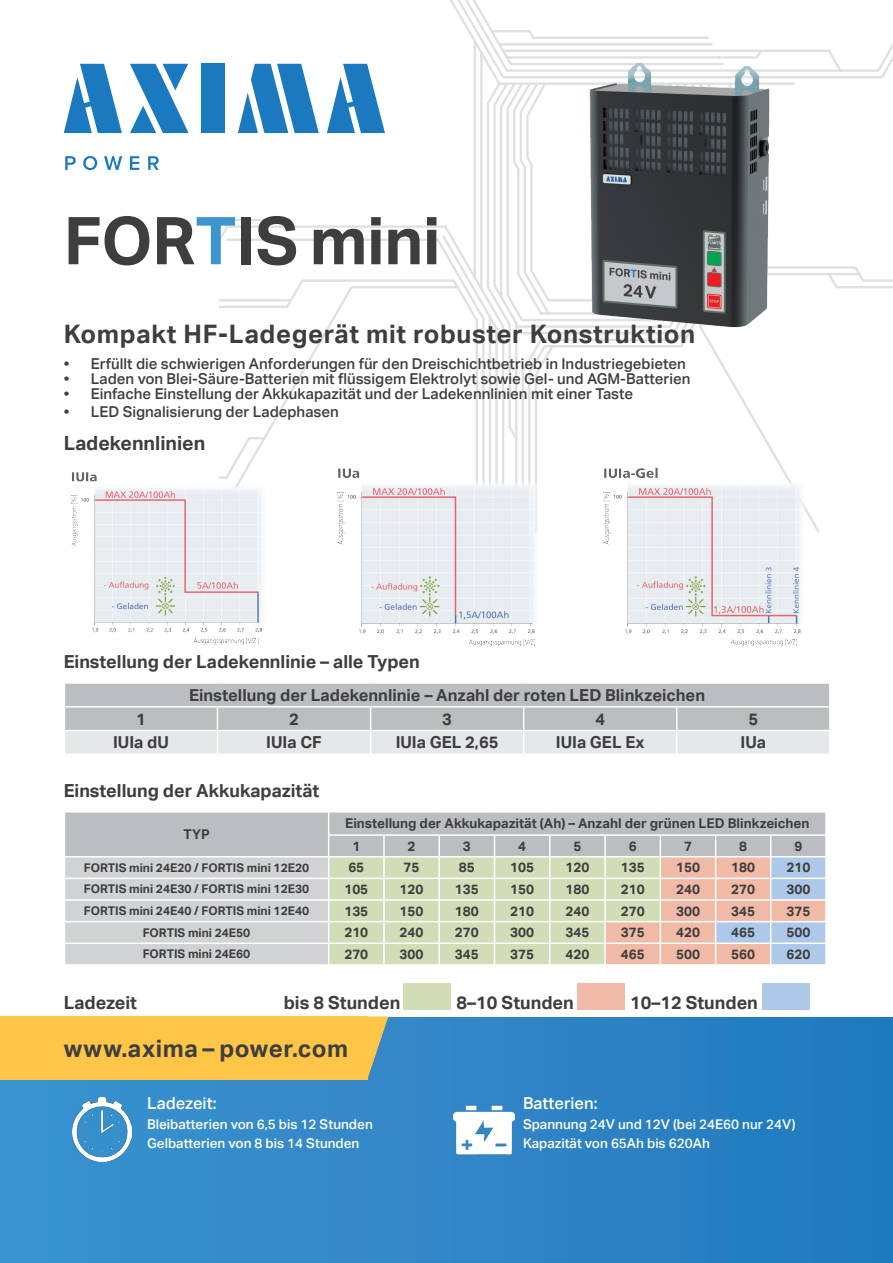
<style>
.page{position:relative;width:893px;height:1263px;background:#fff}
.page>*{position:absolute;margin:0;border:0;box-sizing:border-box;transform-origin:0 0}
.Text{font:700 66px "Aktiv Grotesk";letter-spacing:-.005em;color:#3e3e3f}
.t1{font:700 25.5px "Aktiv Grotesk";letter-spacing:.025em;color:#3e3e3f}
.t2{font:700 24px "Aktiv Grotesk";letter-spacing:.025em;color:#3e3e3f}
.t3{font:700 19.5px "Aktiv Grotesk";color:#3e3e3f}
.Nadpis_2{font:700 18px "Aktiv Grotesk";color:#3e3e3f}
.text{font:700 18px "Aktiv Grotesk";color:#3e3e3f}
.text_tabulka{font:700 16.5px "Aktiv Grotesk";color:#3e3e3f}
.Nadpis_2-2{font:500 16.5px "Aktiv Grotesk";color:#fff}
.t4{font:500 15px "Aktiv Grotesk";color:#3e3e3f}
.text_tabulka-2{font:700 13.5px "Aktiv Grotesk";color:#3e3e3f}
.Nadpis_2-3{font:500 13.5px "Aktiv Grotesk";color:#fff}
.text_tabulka-3{font:700 12px "Aktiv Grotesk";color:#3e3e3f}
.s1{color:#3d94d0}
</style>
<div class="page">
<svg style="left:219px;top:63px;width:600px;height:469px"></svg>
<div style="left:0;top:1017px;width:893px;height:246px;background:linear-gradient(to right,#3d93cf,#2279bf)"></div>
<div style="left:0;top:1016px;width:367px;height:64px;background:#fec547"></div>
<svg style="left:367px;top:1016px;width:21px;height:64px"></svg>
<svg style="left:64px;top:64px;width:58px;height:69px"></svg>
<svg style="left:327px;top:64px;width:58px;height:69px"></svg>
<svg style="left:130px;top:64px;width:59px;height:69px"></svg>
<div style="left:201px;top:64px;width:24px;height:69px;background:#1b79bf"></div>
<svg style="left:238px;top:64px;width:81px;height:69px"></svg>
<svg style="left:65px;top:156px;width:11px;height:14px"></svg>
<svg style="left:83px;top:156px;width:14px;height:14px"></svg>
<svg style="left:104px;top:156px;width:18px;height:14px"></svg>
<svg style="left:130px;top:156px;width:9px;height:14px"></svg>
<svg style="left:148px;top:156px;width:11px;height:14px"></svg>
<img style="left:446px;top:0;width:447px;height:434px">
<img style="left:447px;top:1097px;width:76px;height:64px">
<img style="left:72px;top:1097px;width:60px;height:64px">
<svg style="left:64px;top:683px;width:766px;height:71px;background:#cdced0"></svg>
<hr style="left:829px;top:731px;width:2px;height:23px;background:#fff">
<svg style="left:65px;top:812px;width:761px;height:153px;background:#d0cfc5"></svg>
<hr style="left:716px;top:899px;width:55px;height:2px;background:#fff">
<hr style="left:771px;top:899px;width:56px;height:2px;background:#fff">
<hr style="left:825px;top:901px;width:2px;height:20px;background:#fff">
<hr style="left:660px;top:921px;width:56px;height:1px;background:#fff">
<hr style="left:716px;top:921px;width:55px;height:1px;background:#fff">
<hr style="left:771px;top:921px;width:56px;height:1px;background:#fff">
<hr style="left:661px;top:942px;width:55px;height:2px;background:#fff">
<hr style="left:716px;top:942px;width:55px;height:2px;background:#fff">
<hr style="left:771px;top:942px;width:54px;height:2px;background:#fff">
<div style="left:404px;top:983px;width:47px;height:27px;background:#d0ddb6"></div>
<div style="left:577px;top:983px;width:47px;height:27px;background:#f0baa6"></div>
<div style="left:762px;top:983px;width:47px;height:27px;background:#adc8e8"></div>
<img style="left:71px;top:468px;width:200px;height:177px">
<img style="left:595px;top:463px;width:215px;height:183px">
<img style="left:330px;top:463px;width:215px;height:184px">
<p class="Text" style="left:64px;top:203px;width:378px">FOR<span class="s1">T</span>IS mini</p>
<p class="t1" style="left:64px;top:319px;width:633px">Kompakt HF-Ladegerät mit robuster Konstruktion</p>
<p class="t4" style="left:64px;top:355px;width:624px">• Erfüllt die schwierigen Anforderungen für den Dreischichtbetrieb in Industriegebieten</p>
<p class="t4" style="left:64px;top:370px;width:628px">• Laden von Blei-Säure-Batterien mit flüssigem Elektrolyt sowie Gel- und AGM-Batterien</p>
<p class="t4" style="left:64px;top:385px;width:571px">• Einfache Einstellung der Akkukapazität und der Ladekennlinien mit einer Taste</p>
<p class="t4" style="left:64px;top:403px;width:277px">• LED Signalisierung der Ladephasen</p>
<p class="t3" style="left:64px;top:432px;width:143px">Ladekennlinien</p>
<p class="Nadpis_2" style="left:64px;top:651px;width:358px">Einstellung der Ladekennlinie – alle Typen</p>
<p class="text_tabulka" style="left:189px;top:685px;width:517px">Einstellung der Ladekennlinie – Anzahl der roten LED Blinkzeichen</p>
<p class="text_tabulka" style="left:136px;top:709px;width:11px">1</p>
<p class="text_tabulka" style="left:289px;top:709px;width:11px">2</p>
<p class="text_tabulka" style="left:442px;top:709px;width:11px">3</p>
<p class="text_tabulka" style="left:595px;top:709px;width:11px">4</p>
<p class="text_tabulka" style="left:748px;top:709px;width:11px">5</p>
<p class="text_tabulka" style="left:113px;top:733px;width:57px">IUIa dU</p>
<p class="text_tabulka" style="left:266px;top:733px;width:57px">IUIa CF</p>
<p class="text_tabulka" style="left:396px;top:733px;width:104px">IUIa GEL 2,65</p>
<p class="text_tabulka" style="left:556px;top:733px;width:90px">IUIa GEL Ex</p>
<p class="text_tabulka" style="left:740px;top:733px;width:27px">IUa</p>
<p class="Nadpis_2" style="left:64px;top:780px;width:257px">Einstellung der Akkukapazität</p>
<p class="text_tabulka-2" style="left:183px;top:826px;width:28px">TYP</p>
<p class="text_tabulka-2" style="left:345px;top:816px;width:466px">Einstellung der Akkukapazität (Ah) – Anzahl der grünen LED Blinkzeichen</p>
<p class="text_tabulka-2" style="left:352px;top:838px;width:9px">1</p>
<p class="text_tabulka-2" style="left:408px;top:838px;width:9px">2</p>
<p class="text_tabulka-2" style="left:463px;top:838px;width:9px">3</p>
<p class="text_tabulka-2" style="left:518px;top:838px;width:9px">4</p>
<p class="text_tabulka-2" style="left:573px;top:838px;width:9px">5</p>
<p class="text_tabulka-2" style="left:629px;top:838px;width:9px">6</p>
<p class="text_tabulka-2" style="left:684px;top:838px;width:9px">7</p>
<p class="text_tabulka-2" style="left:739px;top:838px;width:9px">8</p>
<p class="text_tabulka-2" style="left:794px;top:838px;width:9px">9</p>
<p class="text_tabulka-3" style="left:84px;top:861px;width:227px">FORTIS mini 24E20 / FORTIS mini 12E20</p>
<p class="text_tabulka-2" style="left:348px;top:860px;width:17px">65</p>
<p class="text_tabulka-2" style="left:404px;top:860px;width:17px">75</p>
<p class="text_tabulka-2" style="left:459px;top:860px;width:17px">85</p>
<p class="text_tabulka-2" style="left:510px;top:860px;width:25px">105</p>
<p class="text_tabulka-2" style="left:565px;top:860px;width:25px">120</p>
<p class="text_tabulka-2" style="left:621px;top:860px;width:25px">135</p>
<p class="text_tabulka-2" style="left:676px;top:860px;width:25px">150</p>
<p class="text_tabulka-2" style="left:731px;top:860px;width:25px">180</p>
<p class="text_tabulka-2" style="left:786px;top:860px;width:25px">210</p>
<p class="text_tabulka-3" style="left:84px;top:882px;width:227px">FORTIS mini 24E30 / FORTIS mini 12E30</p>
<p class="text_tabulka-2" style="left:344px;top:881px;width:25px">105</p>
<p class="text_tabulka-2" style="left:400px;top:881px;width:25px">120</p>
<p class="text_tabulka-2" style="left:455px;top:881px;width:25px">135</p>
<p class="text_tabulka-2" style="left:510px;top:881px;width:25px">150</p>
<p class="text_tabulka-2" style="left:565px;top:881px;width:25px">180</p>
<p class="text_tabulka-2" style="left:621px;top:881px;width:25px">210</p>
<p class="text_tabulka-2" style="left:676px;top:881px;width:25px">240</p>
<p class="text_tabulka-2" style="left:731px;top:881px;width:25px">270</p>
<p class="text_tabulka-2" style="left:786px;top:881px;width:25px">300</p>
<p class="text_tabulka-3" style="left:84px;top:904px;width:227px">FORTIS mini 24E40 / FORTIS mini 12E40</p>
<p class="text_tabulka-2" style="left:344px;top:903px;width:25px">135</p>
<p class="text_tabulka-2" style="left:400px;top:903px;width:25px">150</p>
<p class="text_tabulka-2" style="left:455px;top:903px;width:25px">180</p>
<p class="text_tabulka-2" style="left:510px;top:903px;width:25px">210</p>
<p class="text_tabulka-2" style="left:565px;top:903px;width:25px">240</p>
<p class="text_tabulka-2" style="left:621px;top:903px;width:25px">270</p>
<p class="text_tabulka-2" style="left:676px;top:903px;width:25px">300</p>
<p class="text_tabulka-2" style="left:731px;top:903px;width:25px">345</p>
<p class="text_tabulka-2" style="left:786px;top:903px;width:25px">375</p>
<p class="text_tabulka-3" style="left:143px;top:925px;width:109px">FORTIS mini 24E50</p>
<p class="text_tabulka-2" style="left:344px;top:925px;width:25px">210</p>
<p class="text_tabulka-2" style="left:400px;top:925px;width:25px">240</p>
<p class="text_tabulka-2" style="left:455px;top:925px;width:25px">270</p>
<p class="text_tabulka-2" style="left:510px;top:925px;width:25px">300</p>
<p class="text_tabulka-2" style="left:565px;top:925px;width:25px">345</p>
<p class="text_tabulka-2" style="left:621px;top:925px;width:25px">375</p>
<p class="text_tabulka-2" style="left:676px;top:925px;width:25px">420</p>
<p class="text_tabulka-2" style="left:731px;top:925px;width:25px">465</p>
<p class="text_tabulka-2" style="left:786px;top:925px;width:25px">500</p>
<p class="text_tabulka-3" style="left:143px;top:947px;width:109px">FORTIS mini 24E60</p>
<p class="text_tabulka-2" style="left:344px;top:946px;width:25px">270</p>
<p class="text_tabulka-2" style="left:400px;top:946px;width:25px">300</p>
<p class="text_tabulka-2" style="left:455px;top:946px;width:25px">345</p>
<p class="text_tabulka-2" style="left:510px;top:946px;width:25px">375</p>
<p class="text_tabulka-2" style="left:565px;top:946px;width:25px">420</p>
<p class="text_tabulka-2" style="left:621px;top:946px;width:25px">465</p>
<p class="text_tabulka-2" style="left:676px;top:946px;width:25px">500</p>
<p class="text_tabulka-2" style="left:731px;top:946px;width:25px">560</p>
<p class="text_tabulka-2" style="left:786px;top:946px;width:25px">620</p>
<p class="text" style="left:64px;top:992px;width:75px">Ladezeit</p>
<p class="text" style="left:284px;top:992px;width:118px">bis 8 Stunden</p>
<p class="text" style="left:457px;top:992px;width:119px">8–10 Stunden</p>
<p class="text" style="left:630px;top:992px;width:129px">10–12 Stunden</p>
<p class="t2" style="left:64px;top:1034px;width:286px">www.axima – power.com</p>
<p class="Nadpis_2-2" style="left:147px;top:1094px;width:71px">Ladezeit:</p>
<p class="Nadpis_2-3" style="left:147px;top:1116px;width:227px">Bleibatterien von 6,5 bis 12 Stunden</p>
<p class="Nadpis_2-3" style="left:147px;top:1136px;width:214px">Gelbatterien von 8 bis 14 Stunden</p>
<p class="Nadpis_2-2" style="left:523px;top:1094px;width:76px">Batterien:</p>
<p class="Nadpis_2-3" style="left:523px;top:1116px;width:274px">Spannung 24V und 12V (bei 24E60 nur 24V)</p>
<p class="Nadpis_2-3" style="left:523px;top:1136px;width:188px">Kapazität von 65Ah bis 620Ah</p>
</div>
